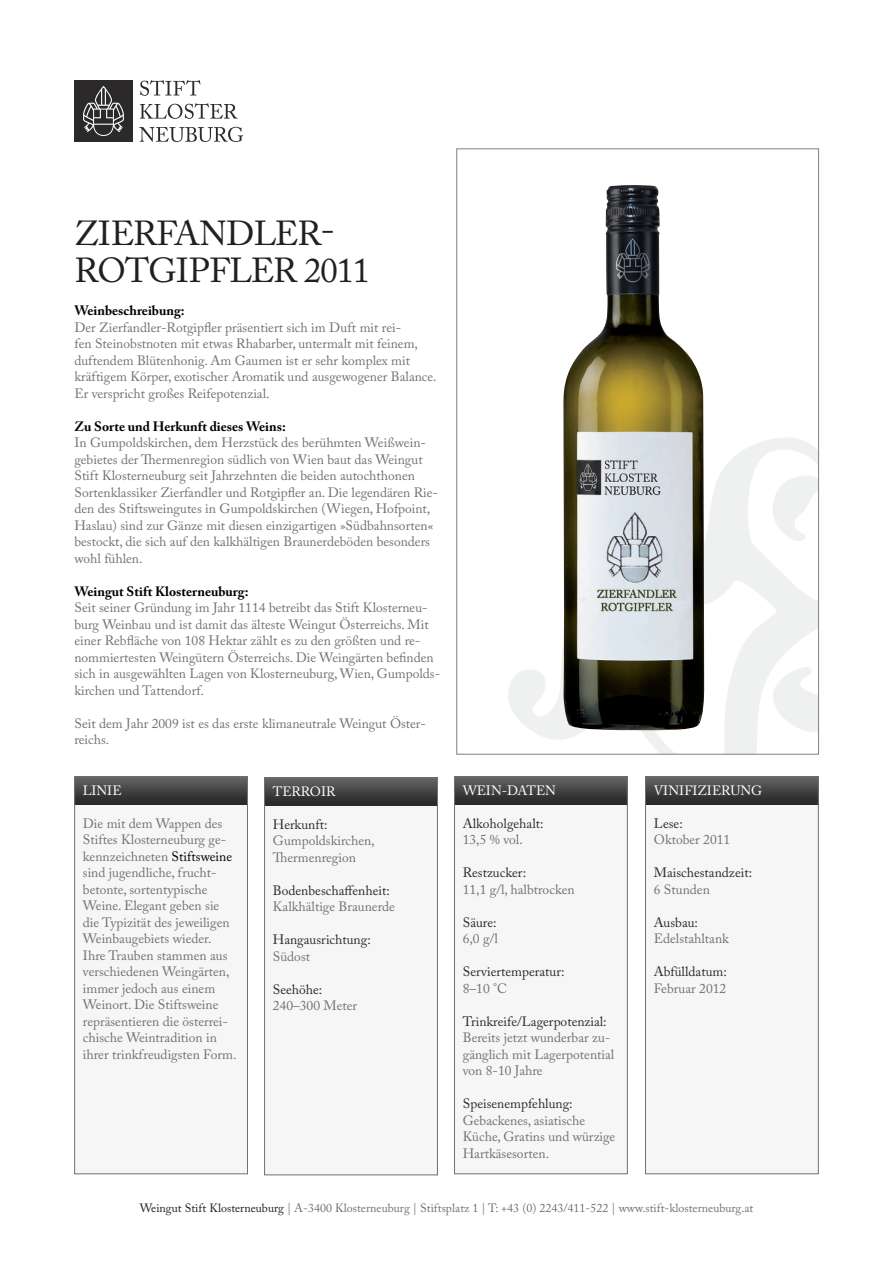
<style>
.page{position:relative;width:893px;height:1263px;background:#fff}
.page>*{position:absolute;margin:0;border:0;box-sizing:border-box;transform-origin:0 0}
.t1{font:34.5px "Adobe Caslon Pro";letter-spacing:-.025em;color:#231f20}
.t2{font:13.5px/16.5px "Adobe Caslon Pro";color:#717074}
.t3{font:13.5px "Adobe Caslon Pro";color:#2b292a}
.t4{font:700 13.5px "Adobe Caslon Pro";color:#000}
.t5{font:13.5px "Adobe Caslon Pro";color:#fff}
.t6{font:12px "Adobe Caslon Pro";color:#717074}
.s1{color:#000}
.s2{color:#231f20}
</style>
<div class="page">
<svg style="left:140px;top:80px;width:60px;height:16px"></svg>
<svg style="left:140px;top:103px;width:98px;height:16px"></svg>
<svg style="left:139px;top:127px;width:104px;height:15px"></svg>
<div style="left:74px;top:80px;width:58px;height:62px;background:#2b292a"></div>
<svg style="left:83px;top:86px;width:41px;height:50px"></svg>
<div style="left:75px;top:777px;width:172px;height:397px;background:#f6f6f7"></div>
<img style="left:76px;top:779px;width:170px;height:25px">
<div style="left:74px;top:777px;width:174px;height:397px;border:1px solid #717074"></div>
<div style="left:645px;top:777px;width:173px;height:397px;background:#f6f6f7"></div>
<img style="left:647px;top:779px;width:170px;height:25px">
<div style="left:645px;top:777px;width:174px;height:397px;border:1px solid #717074"></div>
<div style="left:265px;top:778px;width:172px;height:397px;background:#f6f6f7"></div>
<img style="left:266px;top:780px;width:170px;height:25px">
<div style="left:264px;top:778px;width:174px;height:397px;border:1px solid #717074"></div>
<div style="left:454px;top:777px;width:173px;height:397px;background:#f6f6f7"></div>
<img style="left:456px;top:779px;width:170px;height:25px">
<div style="left:454px;top:777px;width:174px;height:397px;border:1px solid #717074"></div>
<img style="left:563px;top:185px;width:141px;height:547px">
<p class="t1" style="left:75px;top:213px;width:262px">Zierfandler-</p>
<p class="t1" style="left:75px;top:250px;width:297px">rotgipfler 2011</p>
<p class="t4" style="left:74px;top:302px;width:112px">Weinbeschreibung:</p>
<p class="t2" style="left:74px;top:319px;width:364px">Der Zierfandler-Rotgipfler präsentiert sich im Duft mit rei-<br>fen Steinobstnoten mit etwas Rhabarber, untermalt mit feinem, duftendem Blütenhonig. Am Gaumen ist er sehr kom-plex mit kräftigem Körper, exotischer Aromatik und ausgewogener Balance.<br>Er verspricht großes Reifepotenzial.</p>
<p class="t4" style="left:74px;top:418px;width:213px">Zu Sorte und Herkunft dieses Weins:</p>
<p class="t2" style="left:74px;top:434px;width:365px">In Gumpoldskirchen, dem Herzstück des berühmten Weißwein&shy;gebietes der Thermenregion südlich von Wien baut das Weingut Stift Klosterneuburg seit Jahrzehnten die beiden autochthonen Sortenklassiker Zierfandler und Rotgipfler an. Die legendären Rie&shy;den des Stiftsweingutes in Gumpoldskirchen (Wiegen, Hofpoint, Haslau) sind zur Gänze mit diesen einzigartigen »Südbahnsorten« bestockt, die sich auf den kalkhältigen Braunerdeböden besonders wohl fühlen.</p>
<p class="t4" style="left:74px;top:583px;width:176px">Weingut Stift Klosterneuburg:</p>
<p class="t2" style="left:74px;top:599px;width:367px">Seit seiner Gründung im Jahr 1114 betreibt das Stift Klosterneu&shy;burg Weinbau und ist damit das älteste Weingut Österreichs. Mit einer Rebfläche von 108 Hektar zählt es zu den größten und re&shy;nommiertesten Weingütern Österreichs. Die Weingärten befinden sich in ausgewählten Lagen von Klosterneuburg, Wien, Gumpolds&shy;kirchen und Tattendorf.</p>
<p class="t2" style="left:74px;top:715px;width:353px">Seit dem Jahr 2009 ist es das erste klimaneutrale Weingut Öster&shy;reichs.</p>
<p class="t5" style="left:83px;top:782px;width:9px">LINIE</p>
<p class="t2" style="left:83px;top:815px;width:155px">Die mit dem Wappen des<br>Stiftes Klosterneuburg ge&shy;kennzeichneten <span class="s1">Stiftsweine </span>sind jugendliche, frucht&shy;betonte, sortentypische<br>Weine. Elegant geben sie die Typizität des jeweiligen<br>Weinbaugebiets wieder.<br>Ihre Trauben stammen aus verschiedenen Weingärten, immer jedoch aus einem<br>Weinort. Die Stiftsweine repräsentieren die österrei&shy;chische Weintradition in ihrer trinkfreudigsten Form.</p>
<p class="t5" style="left:273px;top:783px;width:10px">TERROIR</p>
<p class="t3" style="left:273px;top:816px;width:56px">Herkunft:</p>
<p class="t2" style="left:273px;top:832px;width:103px">Gumpoldskirchen,</p>
<p class="t2" style="left:273px;top:849px;width:85px">Thermenregion</p>
<p class="t3" style="left:273px;top:882px;width:118px">Bodenbeschaffenheit:</p>
<p class="t2" style="left:273px;top:898px;width:124px">Kalkhältige Braunerde</p>
<p class="t3" style="left:273px;top:931px;width:99px">Hangausrichtung:</p>
<p class="t2" style="left:273px;top:948px;width:39px">Südost</p>
<p class="t3" style="left:273px;top:981px;width:51px">Seehöhe:</p>
<p class="t2" style="left:273px;top:997px;width:86px">240–300 Meter</p>
<p class="t5" style="left:463px;top:782px;width:24px">WEIN</p>
<p class="t5" style="left:502px;top:782px;width:16px">-DATEN</p>
<p class="t3" style="left:463px;top:815px;width:82px">Alkoholgehalt:</p>
<p class="t2" style="left:463px;top:831px;width:62px">13,5 % vol.</p>
<p class="t3" style="left:463px;top:864px;width:65px">Restzucker:</p>
<p class="t2" style="left:463px;top:881px;width:113px">11,1 g/l, halbtrocken</p>
<p class="t3" style="left:463px;top:914px;width:35px">Säure:</p>
<p class="t2" style="left:463px;top:930px;width:37px">6,0 g/l</p>
<p class="t3" style="left:463px;top:963px;width:103px">Serviertemperatur:</p>
<p class="t2" style="left:463px;top:980px;width:46px">8–10 °C</p>
<p class="t3" style="left:463px;top:1013px;width:145px">Trinkreife/Lagerpotenzial:</p>
<p class="t2" style="left:463px;top:1029px;width:153px">Bereits jetzt wunderbar zu&shy;gänglich mit Lagerpotential von 8-10 Jahre</p>
<p class="t3" style="left:463px;top:1095px;width:111px">Speisenempfehlung:</p>
<p class="t2" style="left:463px;top:1112px;width:154px">Gebackenes, asiatische<br>Küche, Gratins und würzige<br>Hartkäsesorten.</p>
<p class="t5" style="left:654px;top:782px;width:18px">VINIFI</p>
<p class="t5" style="left:697px;top:782px;width:55px">ZIERUNG</p>
<p class="t3" style="left:654px;top:815px;width:31px">Lese:</p>
<p class="t2" style="left:654px;top:831px;width:78px">Oktober 2011</p>
<p class="t3" style="left:654px;top:864px;width:100px">Maischestandzeit:</p>
<p class="t2" style="left:654px;top:881px;width:58px">6 Stunden</p>
<p class="t3" style="left:654px;top:914px;width:46px">Ausbau:</p>
<p class="t2" style="left:654px;top:930px;width:77px">Edelstahltank</p>
<p class="t3" style="left:654px;top:963px;width:75px">Abfülldatum:</p>
<p class="t2" style="left:654px;top:980px;width:74px">Februar 2012</p>
<p class="t6" style="left:140px;top:1201px;width:615px"><span class="s2">Weingut Stift Klosterneuburg</span> | A-3400 Klosterneuburg | Stiftsplatz 1 | T: +43 (0) 2243/411-522 | www.stift-klosterneuburg.at</p>
</div>
